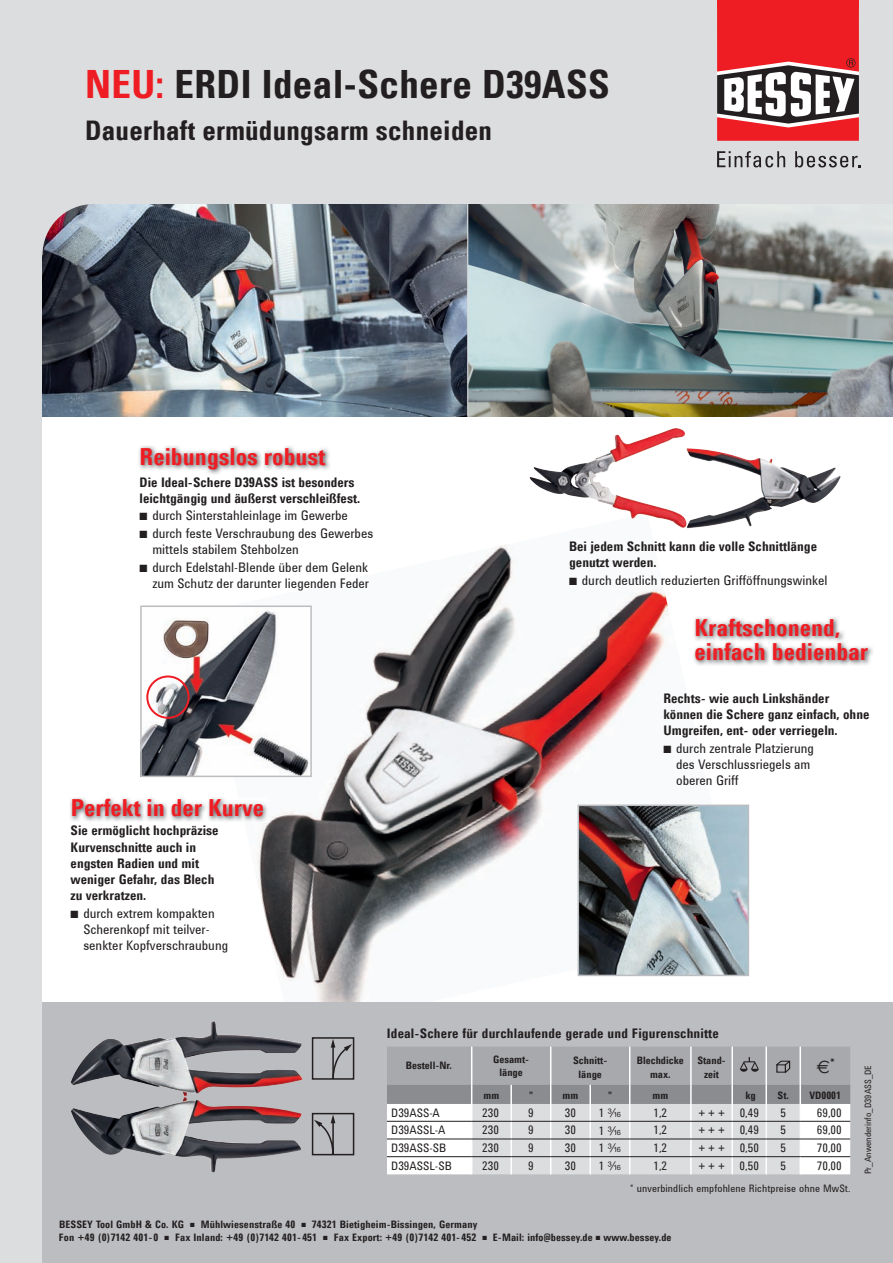
<style>
.page{position:relative;width:893px;height:1263px;background:#dcdddf}
.page>*{position:absolute;margin:0;border:0;box-sizing:border-box;transform-origin:0 0}
.t1{font:700 condensed 39px "Univers";letter-spacing:.01em;color:#231f20}
.t2{font:700 condensed 27px "Univers";letter-spacing:.01em;color:#231f20}
.t3{font:700 24px/24px "Utah WGL Cond";color:#ee1d23}
.t4{font:18px "Euro Sig";color:#231f20}
.t5{font:700 13.5px/16.2px "Utah WGL Cond";color:#231f20}
.t6{font:13.5px/16.2px "Utah WGL Cond";color:#231f20}
.t7{font:12px "Utah WGL Cond";color:#231f20}
.t8{font:700 10.5px/13.5px "Utah WGL Cond";letter-spacing:.01em;color:#231f20;text-align:center}
.t9{font:10.5px "Utah WGL Cond";letter-spacing:.01em;color:#231f20}
.t10{font:9px "Utah WGL Cond";color:#231f20}
.t11{font:700 condensed 8.25px "Univers";color:#231f20;scale:1.16 1}
.s1{color:#ee1d23}
.s2{font-family:"BESSEY Sonderzeichen"}
</style>
<div class="page">
<div style="left:43px;top:204px;width:850px;height:1059px;background:#fff"></div>
<img style="left:234px;top:513px;width:506px;height:489px">
<img style="left:43px;top:204px;width:850px;height:213px">
<img style="left:581px;top:807px;width:165px;height:166px">
<div style="left:578px;top:804px;width:171px;height:172px;border:2px solid #bcbdc0"></div>
<svg style="left:42px;top:204px;width:52px;height:51px;background:#9b9aa5"></svg>
<div style="left:43px;top:1002px;width:850px;height:261px;background:#bcbdc0"></div>
<img style="left:71px;top:1021px;width:231px;height:151px">
<div style="left:312px;top:1113px;width:42px;height:42px;border:1px solid #231f20"></div>
<svg style="left:314px;top:1114px;width:21px;height:41px"></svg>
<svg style="left:312px;top:1037px;width:42px;height:43px"></svg>
<hr style="left:467px;top:204px;width:1px;height:213px;background:#dcdddf">
<img style="left:530px;top:429px;width:157px;height:99px">
<img style="left:143px;top:608px;width:166px;height:166px">
<div style="left:140px;top:605px;width:172px;height:172px;border:2px solid #bcbdc0"></div>
<div style="left:146px;top:675px;width:44px;height:44px;border:2px solid #ee1d23;border-radius:50%"></div>
<img style="left:139px;top:445px;width:191px;height:29px">
<img style="left:70px;top:797px;width:168px;height:25px">
<img style="left:238px;top:797px;width:31px;height:25px">
<svg style="left:717px;top:151px;width:68px;height:16px"></svg>
<svg style="left:795px;top:151px;width:66px;height:16px"></svg>
<svg style="left:717px;top:0;width:142px;height:141px;background:#cc4d51"></svg>
<svg style="left:387px;top:1046px;width:463px;height:128px;background:#c2c3c5"></svg>
<img style="left:693px;top:616px;width:180px;height:50px">
<svg style="left:569px;top:577px;width:8px;height:8px"></svg>
<svg style="left:664px;top:745px;width:7px;height:8px"></svg>
<h1 class="t1" style="left:85px;top:60px;width:526px"><span class="s1">NEU:</span> ERDI Ideal-Schere D39ASS</h1>
<h2 class="t2" style="left:85px;top:114px;width:408px">Dauerhaft ermüdungsarm schneiden</h2>
<h3 class="t3" style="left:140px;top:443px;width:187px">Reibungslos robust</h3>
<p class="t5" style="left:140px;top:473px;width:222px">Die Ideal-Schere D39ASS ist besonders leichtgängig und äußerst verschleißfest.</p>
<p class="t6" style="left:152px;top:506px;width:222px;line-height:17.5px">durch Sinterstahleinlage im Gewerbe durch feste Verschraubung des Gewerbes</p>
<p class="t6" style="left:152px;top:540px;width:217px;line-height:17.5px">mittels stabilem Stehbolzen<br>durch Edelstahl-Blende über dem Gelenk</p>
<p class="t6" style="left:152px;top:574px;width:218px">zum Schutz der darunter liegenden Feder</p>
<h3 class="t3" style="left:71px;top:795px;width:195px">Perfekt in der Kurve</h3>
<p class="t5" style="left:71px;top:822px;width:150px">Sie ermöglicht hochpräzise<br>Kurvenschnitte auch in engsten Radien und mit weniger Gefahr, das Blech zu verkratzen.</p>
<p class="t6" style="left:83px;top:904px;width:146px">durch extrem kompakten<br>Scherenkopf mit teilver&shy;senkter Kopfverschraubung</p>
<p class="t5" style="left:569px;top:538px;width:249px">Bei jedem Schnitt kann die volle Schnittlänge genutzt werden.</p>
<p class="t6" style="left:582px;top:571px;width:247px">durch deutlich reduzierten Grifföffnungswinkel</p>
<h3 class="t3" style="left:695px;top:615px;width:175px">Kraftschonend, einfach bedienbar</h3>
<p class="t5" style="left:663px;top:690px;width:208px">Rechts- wie auch Linkshänder können die Schere ganz einfach, ohne<br>Umgreifen, ent- oder verriegeln.</p>
<p class="t6" style="left:676px;top:739px;width:139px">durch zentrale Platzierung des Verschlussriegels am oberen Griff</p>
<p class="t5" style="left:387px;top:1024px;width:333px">Ideal-Schere für durchlaufende gerade und Figurenschnitte</p>
<p class="t8" style="left:406px;top:1059px;width:47px">Bestell-Nr.</p>
<p class="t8" style="left:493px;top:1052px;width:38px">Gesamt&shy;länge</p>
<p class="t8" style="left:573px;top:1053px;width:36px">Schnitt&shy;länge</p>
<p class="t8" style="left:637px;top:1053px;width:49px">Blechdicke max.</p>
<p class="t8" style="left:697px;top:1053px;width:30px">Stand&shy;zeit</p>
<h3 class="t4" style="left:816px;top:1060px;width:20px">€<sup>*</sup></h3>
<p class="t8" style="left:484px;top:1088px;width:17px">mm</p>
<p class="t8" style="left:529px;top:1088px;width:5px">"</p>
<p class="t8" style="left:563px;top:1088px;width:17px">mm</p>
<p class="t8" style="left:608px;top:1088px;width:5px">"</p>
<p class="t8" style="left:652px;top:1088px;width:17px">mm</p>
<p class="t8" style="left:745px;top:1088px;width:12px">kg</p>
<p class="t8" style="left:778px;top:1088px;width:65px">St. VD0001</p>
<p class="t7" style="left:391px;top:1103px;width:50px">D39ASS-A</p>
<p class="t7" style="left:482px;top:1103px;width:18px">230</p>
<p class="t7" style="left:528px;top:1103px;width:7px">9</p>
<p class="t7" style="left:565px;top:1103px;width:13px">30</p>
<p class="t7" style="left:599px;top:1104px;width:24px">1 <span class="s2">E</span></p>
<p class="t7" style="left:653px;top:1103px;width:15px">1,2</p>
<p class="t7" style="left:698px;top:1103px;width:62px">+ + + 0,49</p>
<p class="t7" style="left:780px;top:1103px;width:7px">5</p>
<p class="t7" style="left:817px;top:1103px;width:26px">69,00</p>
<p class="t7" style="left:391px;top:1121px;width:56px">D39ASSL-A</p>
<p class="t7" style="left:482px;top:1121px;width:18px">230</p>
<p class="t7" style="left:528px;top:1121px;width:7px">9</p>
<p class="t7" style="left:565px;top:1121px;width:13px">30</p>
<p class="t7" style="left:599px;top:1121px;width:24px">1 <span class="s2">E</span></p>
<p class="t7" style="left:653px;top:1121px;width:15px">1,2</p>
<p class="t7" style="left:698px;top:1121px;width:62px">+ + + 0,49</p>
<p class="t7" style="left:780px;top:1121px;width:7px">5</p>
<p class="t7" style="left:817px;top:1121px;width:26px">69,00</p>
<p class="t7" style="left:391px;top:1139px;width:57px">D39ASS-SB</p>
<p class="t7" style="left:482px;top:1139px;width:18px">230</p>
<p class="t7" style="left:528px;top:1139px;width:7px">9</p>
<p class="t7" style="left:565px;top:1139px;width:13px">30</p>
<p class="t7" style="left:599px;top:1139px;width:24px">1 <span class="s2">E</span></p>
<p class="t7" style="left:653px;top:1139px;width:15px">1,2</p>
<p class="t7" style="left:698px;top:1139px;width:62px">+ + + 0,50</p>
<p class="t7" style="left:780px;top:1139px;width:7px">5</p>
<p class="t7" style="left:817px;top:1139px;width:26px">70,00</p>
<p class="t7" style="left:391px;top:1156px;width:62px">D39ASSL-SB</p>
<p class="t7" style="left:482px;top:1156px;width:18px">230</p>
<p class="t7" style="left:528px;top:1156px;width:7px">9</p>
<p class="t7" style="left:565px;top:1156px;width:13px">30</p>
<p class="t7" style="left:599px;top:1157px;width:24px">1 <span class="s2">E</span></p>
<p class="t7" style="left:653px;top:1156px;width:15px">1,2</p>
<p class="t7" style="left:698px;top:1156px;width:62px">+ + + 0,50</p>
<p class="t7" style="left:780px;top:1156px;width:7px">5</p>
<p class="t7" style="left:817px;top:1156px;width:26px">70,00</p>
<p class="t11" style="left:746px;top:1122px;width:6px">a</p>
<p class="t11" style="left:781px;top:1122px;width:6px">b</p>
<p class="t11" style="left:815px;top:1122px;width:6px">c</p>
<p class="t9" style="left:630px;top:1181px;width:222px">* unverbindlich empfohlene Richtpreise ohne MwSt.</p>
<p class="t10" style="left:861px;top:1174px;width:111px;rotate:-90deg">Pr_Anwenderinfo_D39ASS_DE</p>
<p class="t8" style="left:59px;top:1217px;width:127px">BESSEY Tool GmbH &amp; Co. KG</p>
<p class="t8" style="left:201px;top:1217px;width:96px">Mühlwiesenstraße 40</p>
<p class="t8" style="left:312px;top:1217px;width:167px">74321 Bietigheim-Bissingen, Germany</p>
<p class="t8" style="left:59px;top:1231px;width:101px">Fon +49 (0)7142 401-0</p>
<p class="t8" style="left:175px;top:1231px;width:144px">Fax Inland: +49 (0)7142 401-451</p>
<p class="t8" style="left:334px;top:1231px;width:144px">Fax Export: +49 (0)7142 401-452</p>
<p class="t8" style="left:493px;top:1231px;width:180px">E-Mail: info@bessey.de www.bessey.de</p>
</div>
